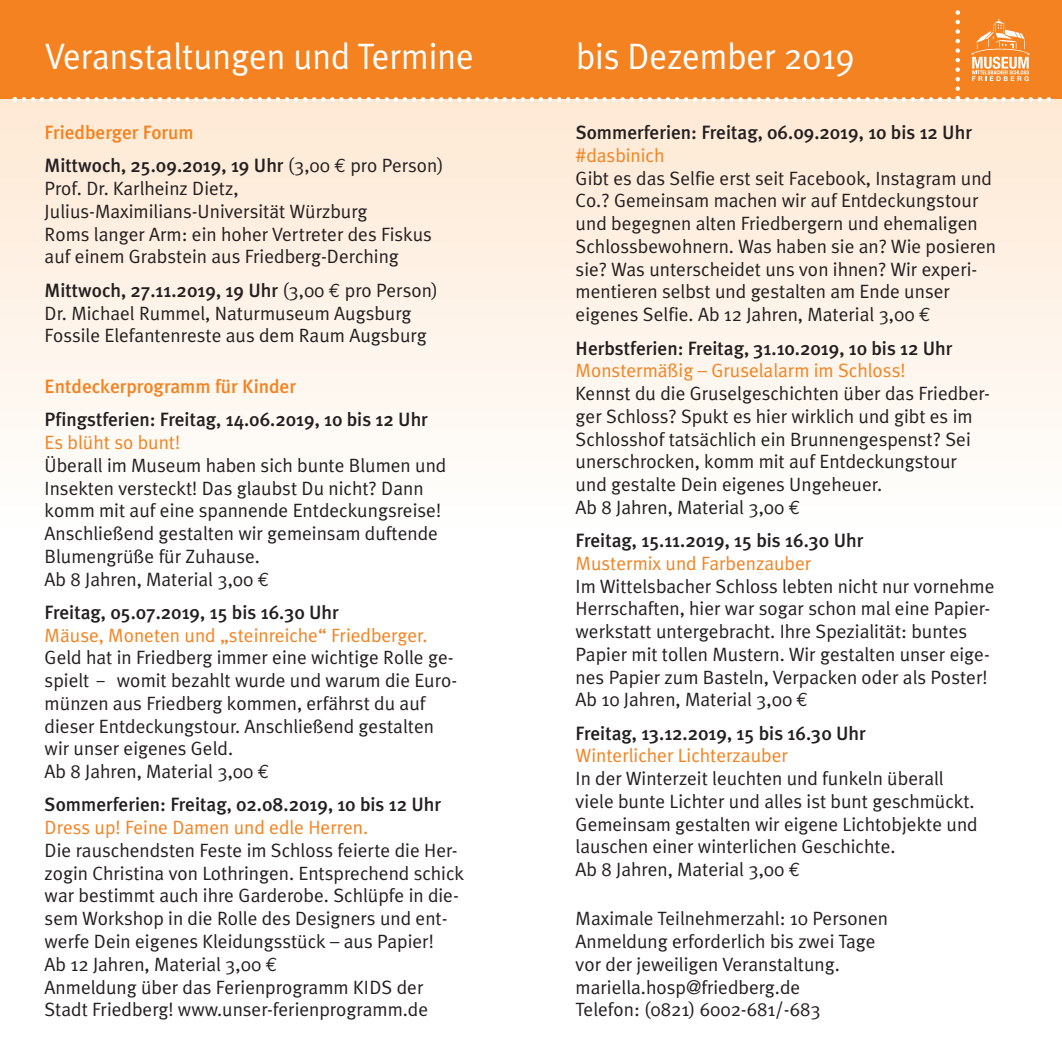
<style>
.page{position:relative;width:1062px;height:1062px;background:#fff}
.page>*{position:absolute;margin:0;border:0;box-sizing:border-box;transform-origin:0 0}
.t1{font:36.75px "Meta Plus Normal";color:#fff;scale:.95 1}
.t2{font:19.25px/22.8px "Meta Plus Normal";color:#231f20}
.t3{font:500 19.25px/33.2px "Meta Plus";color:#231f20}
.t4{font:19.25px "Meta Plus Normal";color:#f58220}
.t5{font:500 19.25px "Meta Plus";color:#f58220}
.s1{color:#f58220}
.s2{font-family:"Meta Plus Normal";font-weight:400}
.s3{font-family:"Euro Mono";font-weight:400}
.s4{font-family:"Euro Mono"}
.s5{font-family:"Courier New";font-style:italic}
</style>
<div class="page">
<div style="left:0;top:0;width:1061px;height:99px;background:#f58220"></div>
<div style="left:0;top:99px;width:1061px;height:432px;background:linear-gradient(to bottom,#fee9d4,#fefffe)"></div>
<svg style="left:13px;top:10px;width:1038px;height:92px"></svg>
<h1 class="t1" style="left:45px;top:35px;width:453px">Veranstaltungen und Termine</h1>
<h1 class="t1" style="left:576px;top:35px;width:294px">bis Dezember 2019</h1>
<p class="t3" style="left:45px;top:116px;width:400px"><span class="s1">Friedberger Forum<br></span>Mittwoch, 25.09.2019, 19 Uhr <span class="s2">(3,00</span> <span class="s3">€</span> <span class="s2">pro Person)</span></p>
<p class="t2" style="left:45px;top:177px;width:389px">Prof. Dr. Karlheinz Dietz, Julius-Maximilians-Universität Würzburg<br>Roms langer Arm: ein hoher Vertreter des Fiskus auf einem Grabstein aus Friedberg-Derching</p>
<p class="t3" style="left:45px;top:273px;width:395px">Mittwoch, 27.11.2019, 19 Uhr <span class="s2">(3,00</span> <span class="s3">€</span> <span class="s2">pro Person)</span></p>
<p class="t2" style="left:45px;top:301px;width:383px">Dr. Michael Rummel, Naturmuseum Augsburg<br>Fossile Elefantenreste aus dem Raum Augsburg</p>
<p class="t5" style="left:45px;top:375px;width:253px">Entdeckerprogramm für Kinder</p>
<p class="t3" style="left:45px;top:403px;width:385px">Pfingstferien: Freitag, 14.06.2019, 10 bis 12 Uhr</p>
<p class="t4" style="left:45px;top:431px;width:137px">Es blüht so bunt!</p>
<p class="t2" style="left:45px;top:454px;width:403px">Überall im Museum haben sich bunte Blumen und Insekten versteckt! Das glaubst Du nicht? Dann komm mit auf eine spannende Entdeckungsreise!<br>Anschließend gestalten wir gemeinsam duftende Blumengrüße für Zuhause.<br>Ab 8 Jahren, Material 3,00 <span class="s4">€</span></p>
<p class="t3" style="left:45px;top:595px;width:296px">Freitag, 05.07.2019, 15 bis 16.30 Uhr</p>
<p class="t4" style="left:45px;top:623px;width:384px">Mäuse, Moneten und „steinreiche“ Friedberger.</p>
<p class="t2" style="left:45px;top:646px;width:414px">Geld hat in Friedberg immer eine wichtige Rolle ge&shy;spielt <span class="s5">-</span> womit bezahlt wurde und warum die Euro&shy;münzen aus Friedberg kommen, erfährst du auf dieser Entdeckungstour. Anschließend gestalten wir unser eigenes Geld.<br>Ab 8 Jahren, Material 3,00 <span class="s4">€</span></p>
<p class="t3" style="left:45px;top:788px;width:398px">Sommerferien: Freitag, 02.08.2019, 10 bis 12 Uhr</p>
<p class="t4" style="left:45px;top:816px;width:325px">Dress up! Feine Damen und edle Herren.</p>
<p class="t2" style="left:45px;top:839px;width:421px">Die rauschendsten Feste im Schloss feierte die Her&shy;zogin Christina von Lothringen. Entsprechend schick war bestimmt auch ihre Garderobe. Schlüpfe in die&shy;sem Workshop in die Rolle des Designers und ent&shy;werfe Dein eigenes Kleidungsstück – aus Papier!<br>Ab 12 Jahren, Material 3,00 <span class="s4">€<br></span>Anmeldung über das Ferienprogramm KIDS der Stadt Friedberg! www.unser-ferienprogramm.de</p>
<p class="t3" style="left:575px;top:116px;width:398px">Sommerferien: Freitag, 06.09.2019, 10 bis 12 Uhr</p>
<p class="t4" style="left:575px;top:144px;width:90px">#dasbinich</p>
<p class="t2" style="left:575px;top:167px;width:422px">Gibt es das Selfie erst seit Facebook, Instagram und Co.? Gemeinsam machen wir auf Entdeckungstour und begegnen alten Friedbergern und ehemaligen Schlossbewohnern. Was haben sie an? Wie posieren sie? Was unterscheidet uns von ihnen? Wir experi&shy;mentieren selbst und gestalten am Ende unser eigenes Selfie. Ab 12 Jahren, Material 3,00 <span class="s4">€</span></p>
<p class="t3" style="left:575px;top:331px;width:378px">Herbstferien: Freitag, 31.10.2019, 10 bis 12 Uhr</p>
<p class="t4" style="left:575px;top:359px;width:331px">Monstermäßig – Gruselalarm im Schloss!</p>
<p class="t2" style="left:575px;top:382px;width:416px">Kennst du die Gruselgeschichten über das Friedber&shy;ger Schloss? Spukt es hier wirklich und gibt es im Schlosshof tatsächlich ein Brunnengespenst? Sei unerschrocken, komm mit auf Entdeckungstour und gestalte Dein eigenes Ungeheuer.<br>Ab 8 Jahren, Material 3,00 <span class="s4">€</span></p>
<p class="t3" style="left:575px;top:524px;width:289px">Freitag, 15.11.2019, 15 bis 16.30 Uhr</p>
<p class="t4" style="left:575px;top:552px;width:237px">Mustermix und Farbenzauber</p>
<p class="t2" style="left:575px;top:574px;width:420px">Im Wittelsbacher Schloss lebten nicht nur vornehme Herrschaften, hier war sogar schon mal eine Papier&shy;werkstatt untergebracht. Ihre Spezialität: buntes Papier mit tollen Mustern. Wir gestalten unser eige&shy;nes Papier zum Basteln, Verpacken oder als Poster!<br>Ab 10 Jahren, Material 3,00 <span class="s4">€</span></p>
<p class="t3" style="left:575px;top:716px;width:292px">Freitag, 13.12.2019, 15 bis 16.30 Uhr</p>
<p class="t4" style="left:575px;top:744px;width:214px">Winterlicher Lichterzauber</p>
<p class="t2" style="left:575px;top:767px;width:403px">In der Winterzeit leuchten und funkeln überall viele bunte Lichter und alles ist bunt geschmückt.<br>Gemeinsam gestalten wir eigene Lichtobjekte und lauschen einer winterlichen Geschichte.<br>Ab 8 Jahren, Material 3,00 <span class="s4">€</span></p>
<p class="t2" style="left:575px;top:907px;width:314px">Maximale Teilnehmerzahl: 10 Personen Anmeldung erforderlich bis zwei Tage vor der jeweiligen Veranstaltung. mariella.hosp@friedberg.de<br>Telefon: (0821) 6002-681/-683</p>
</div>
